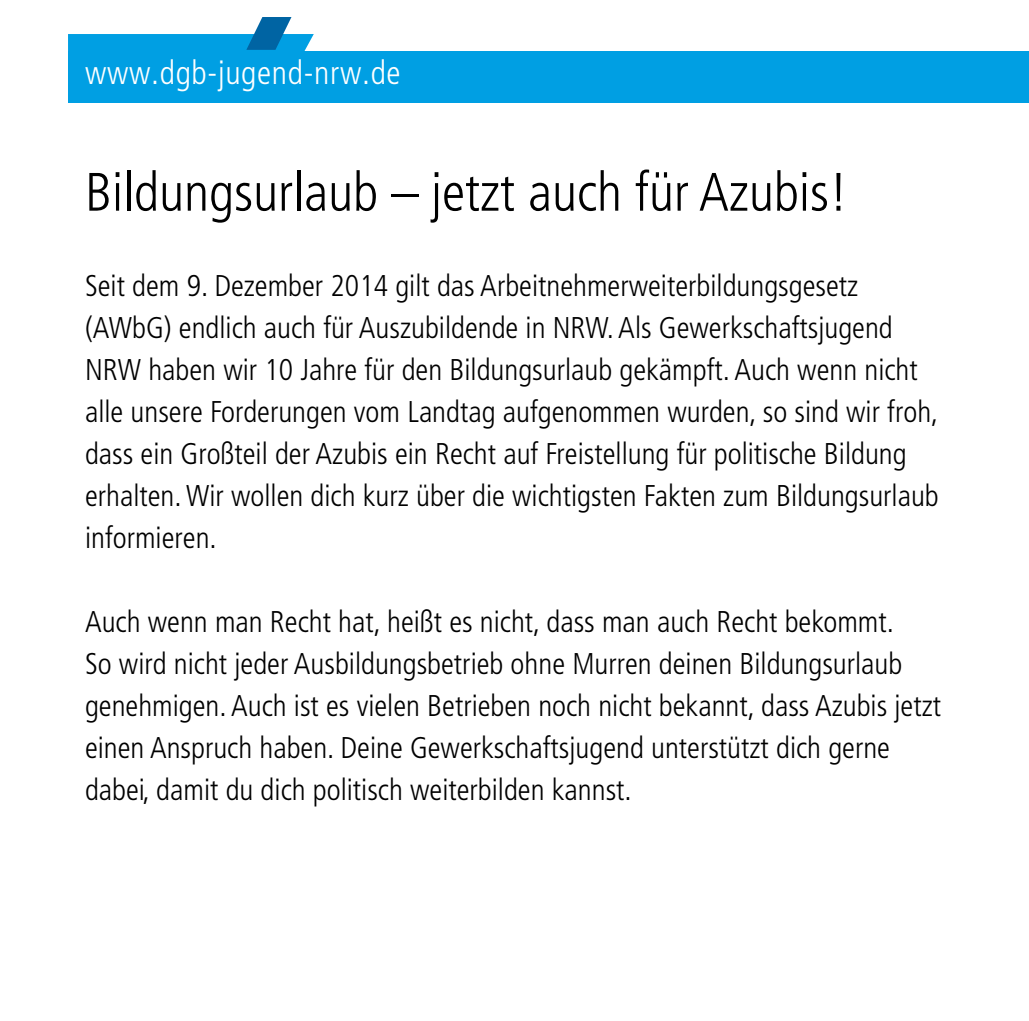
<style>
.page{position:relative;width:1029px;height:1021px;background:#fff}
.page>*{position:absolute;margin:0;border:0;box-sizing:border-box;transform-origin:0 0}
.t1{font:300 condensed 54px "Frutiger LT Pro";color:#000}
.t2{font:300 condensed 33px "Frutiger LT Pro";letter-spacing:.02em;color:#fff}
.t3{font:300 condensed 30px/42px "Frutiger LT Pro";color:#000}
</style>
<div class="page">
<div style="left:68px;top:51px;width:961px;height:51px;background:#009fe3"></div>
<svg style="left:68px;top:17px;width:246px;height:34px"></svg>
<p class="t2" style="left:85px;top:54px;width:317px">www.dgb-jugend-nrw.de</p>
<h1 class="t1" style="left:85px;top:161px;width:764px">Bildungsurlaub – jetzt auch für Azubis!</h1>
<p class="t3" style="left:85px;top:265px;width:855px">Seit dem 9. Dezember 2014 gilt das Arbeitnehmerweiterbildungsgesetz (AWbG) endlich auch für Auszubildende in NRW. Als Gewerkschaftsjugend NRW haben wir 10 Jahre für den Bildungsurlaub gekämpft. Auch wenn nicht alle unsere Forderungen vom Landtag aufgenommen wurden, so sind wir froh, dass ein Großteil der Azubis ein Recht auf Freistellung für politische Bildung erhalten. Wir wollen dich kurz über die wichtigsten Fakten zum Bildungsurlaub informieren.</p>
<p class="t3" style="left:85px;top:601px;width:858px">Auch wenn man Recht hat, heißt es nicht, dass man auch Recht bekommt.<br>So wird nicht jeder Ausbildungsbetrieb ohne Murren deinen Bildungsurlaub genehmigen. Auch ist es vielen Betrieben noch nicht bekannt, dass Azubis jetzt einen Anspruch haben. Deine Gewerkschaftsjugend unterstützt dich gerne dabei, damit du dich politisch weiterbilden kannst.</p>
</div>
